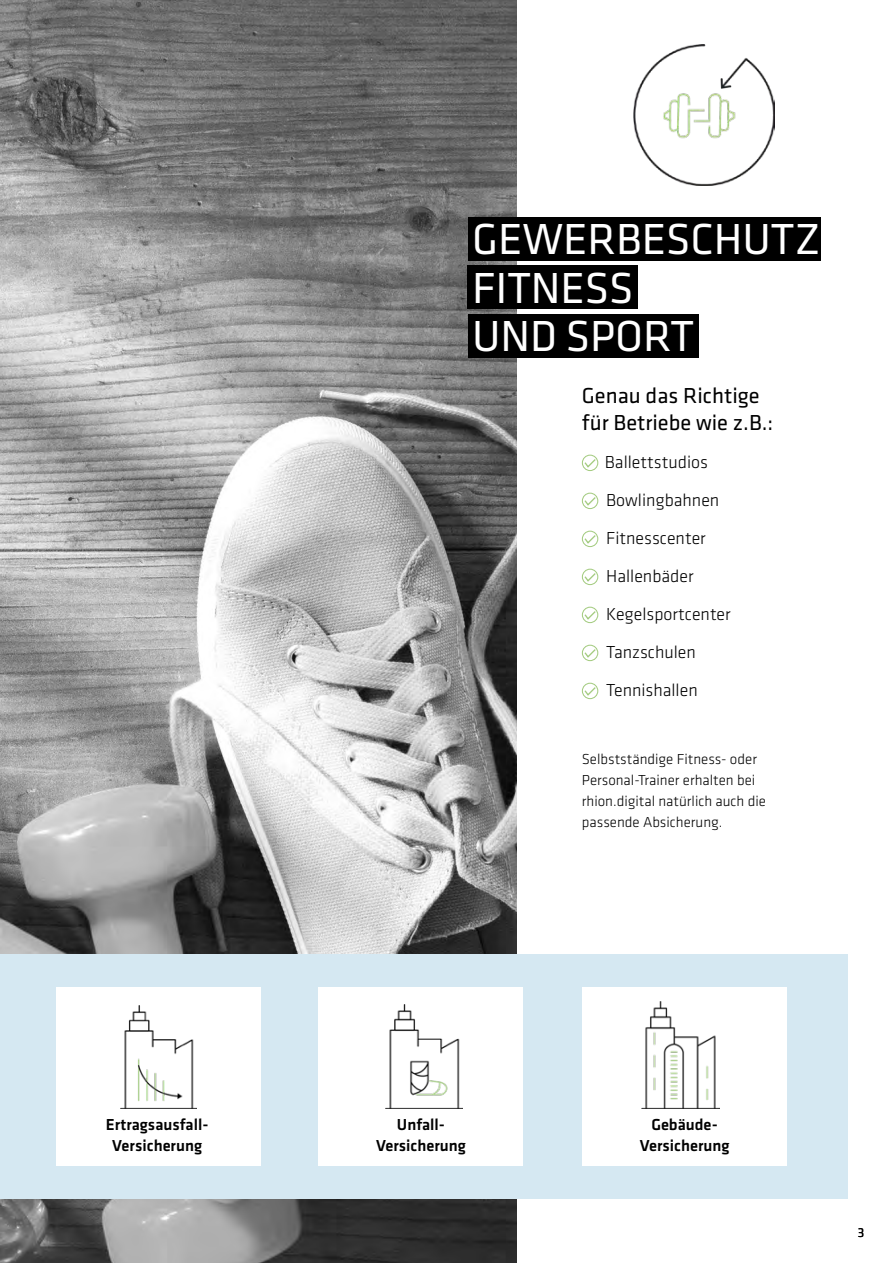
<style>
.page{position:relative;width:893px;height:1263px;background:#fff}
.page>*{position:absolute;margin:0;border:0;box-sizing:border-box;transform-origin:0 0}
.t1{font:45px/48.3px "Klavika";color:#fff}
.t2{font:22.5px/27px "Klavika";color:#000}
.t3{font:300 18px/38px "Klavika";color:#000}
.t4{font:500 16.5px/21px "Klavika";color:#000;text-align:center}
.t5{font:300 15px/21px "Klavika";color:#000}
.t6{font:13.5px "Klavika";color:#000}
</style>
<div class="page">
<img style="left:0;top:0;width:516px;height:1263px">
<div style="left:468px;top:217px;width:353px;height:44px;background:#000"></div>
<div style="left:468px;top:265px;width:170px;height:44px;background:#000"></div>
<div style="left:468px;top:314px;width:230px;height:43px;background:#000"></div>
<div style="left:0;top:954px;width:848px;height:244px;background:#d5e8f2"></div>
<div style="left:56px;top:987px;width:204px;height:179px;background:#fff"></div>
<img style="left:121px;top:1005px;width:76px;height:104px">
<div style="left:319px;top:987px;width:204px;height:179px;background:#fff"></div>
<img style="left:385px;top:1004px;width:77px;height:105px">
<div style="left:583px;top:987px;width:204px;height:179px;background:#fff"></div>
<img style="left:641px;top:1002px;width:79px;height:107px">
<div style="left:582px;top:455px;width:16px;height:16px;border:1px solid #a5cc82;border-radius:50%"></div>
<svg style="left:583px;top:458px;width:14px;height:11px"></svg>
<div style="left:582px;top:493px;width:16px;height:16px;border:1px solid #a5cc82;border-radius:50%"></div>
<svg style="left:583px;top:496px;width:14px;height:11px"></svg>
<div style="left:582px;top:531px;width:16px;height:16px;border:1px solid #a5cc82;border-radius:50%"></div>
<svg style="left:583px;top:534px;width:14px;height:11px"></svg>
<div style="left:582px;top:569px;width:16px;height:16px;border:1px solid #a5cc82;border-radius:50%"></div>
<svg style="left:583px;top:572px;width:14px;height:11px"></svg>
<div style="left:582px;top:607px;width:16px;height:16px;border:1px solid #a5cc82;border-radius:50%"></div>
<svg style="left:583px;top:610px;width:14px;height:11px"></svg>
<div style="left:582px;top:645px;width:16px;height:16px;border:1px solid #a5cc82;border-radius:50%"></div>
<svg style="left:583px;top:648px;width:14px;height:11px"></svg>
<div style="left:582px;top:683px;width:16px;height:16px;border:1px solid #a5cc82;border-radius:50%"></div>
<svg style="left:583px;top:686px;width:14px;height:11px"></svg>
<img style="left:633px;top:44px;width:142px;height:142px">
<h1 class="t1" style="left:472px;top:214px;width:350px">GEWERBESCHUTZ<br>FITNESS<br>UND SPORT</h1>
<h2 class="t2" style="left:582px;top:381px;width:193px">Genau das Richtige für Betriebe wie z.B.:</h2>
<p class="t3" style="left:605px;top:443px;width:127px">Ballettstudios<br>Bowlingbahnen<br>Fitnesscenter<br>Hallenbäder<br>Kegelsportcenter<br>Tanzschulen<br>Tennishallen</p>
<p class="t5" style="left:582px;top:748px;width:186px">Selbstständige Fitness- oder<br>Personal-Trainer erhalten bei rhion.digital natürlich auch die passende Absicherung.</p>
<p class="t4" style="left:106px;top:1113px;width:104px">Ertragsausfall-<br>Versicherung</p>
<p class="t4" style="left:376px;top:1113px;width:91px">Unfall-<br>Versicherung</p>
<p class="t4" style="left:640px;top:1113px;width:91px">Gebäude-<br>Versicherung</p>
<p class="t6" style="left:858px;top:1224px;width:8px">3</p>
</div>
